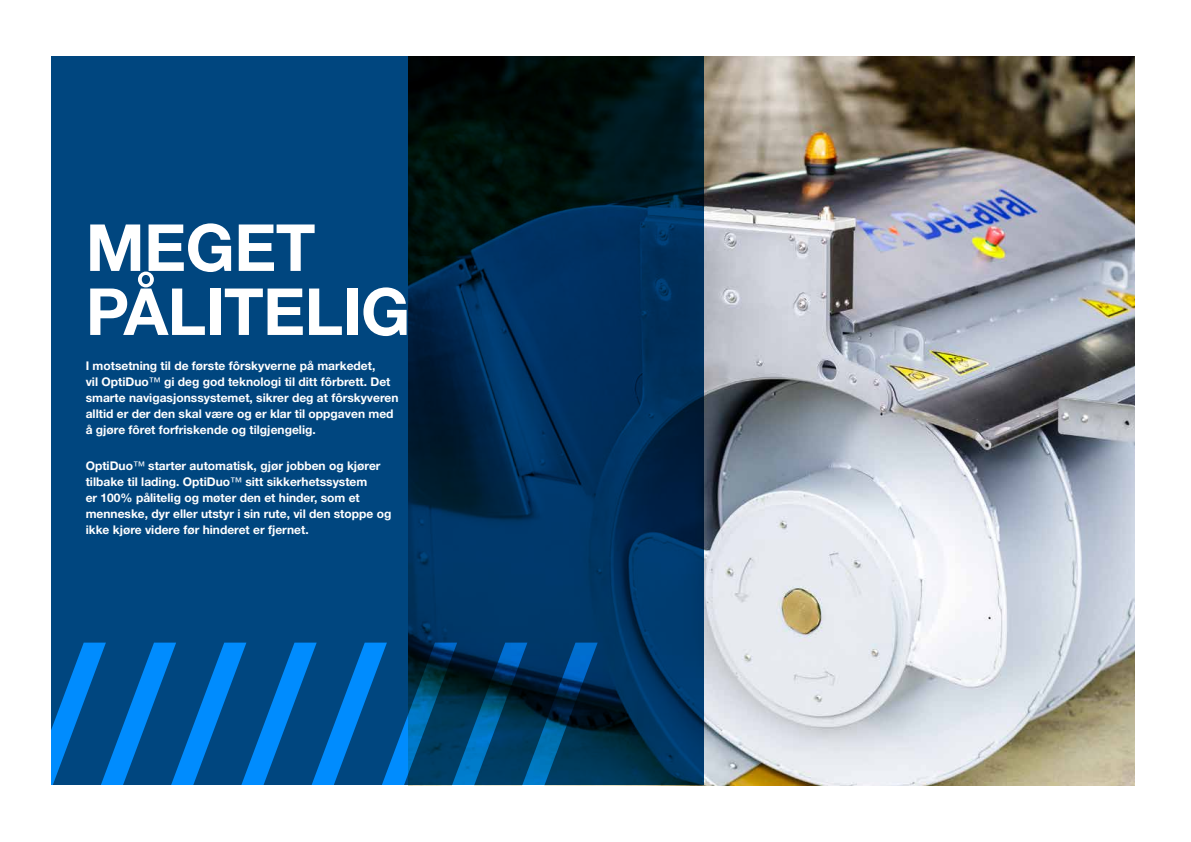
<style>
.page{position:relative;width:1191px;height:842px;background:#fff}
.page>*{position:absolute;margin:0;border:0;box-sizing:border-box;transform-origin:0 0}
.t1{font:700 194.5px "Helvetica Neue LT Std";color:#fff}
.t2{font:700 65px/64px "Helvetica Neue LT Std";letter-spacing:-.01em;color:#fff}
.t3{font:700 12px/16px "Helvetica Neue LT Std";color:#fff}
.s1{font-weight:400}
</style>
<div class="page">
<img style="left:703px;top:57px;width:431px;height:728px">
<svg style="left:51px;top:57px;width:652px;height:728px;background:#003866"></svg>
<h2 class="t2" style="left:86px;top:214px;width:326px">MEGET<br>PÅLITELIG</h2>
<p class="t3" style="left:86px;top:358px;width:314px">I motsetning til de første fôrskyverne på markedet,<br>vil OptiDuo<span class="s1">™</span> gi deg god teknologi til ditt fôrbrett. Det smarte navigasjonssystemet, sikrer deg at fôrskyveren alltid er der den skal være og er klar til oppgaven med å gjøre fôret forfriskende og tilgjengelig.</p>
<p class="t3" style="left:86px;top:457px;width:307px">OptiDuo<span class="s1">™</span> starter automatisk, gjør jobben og kjører tilbake til lading. OptiDuo<span class="s1">™</span> sitt sikkerhetssystem<br>er 100% pålitelig og møter den et hinder, som et menneske, dyr eller utstyr i sin rute, vil den stoppe og ikke kjøre videre før hinderet er fjernet.</p>
<h1 class="t1" style="left:32px;top:595px;width:565px">////////</h1>
</div>
